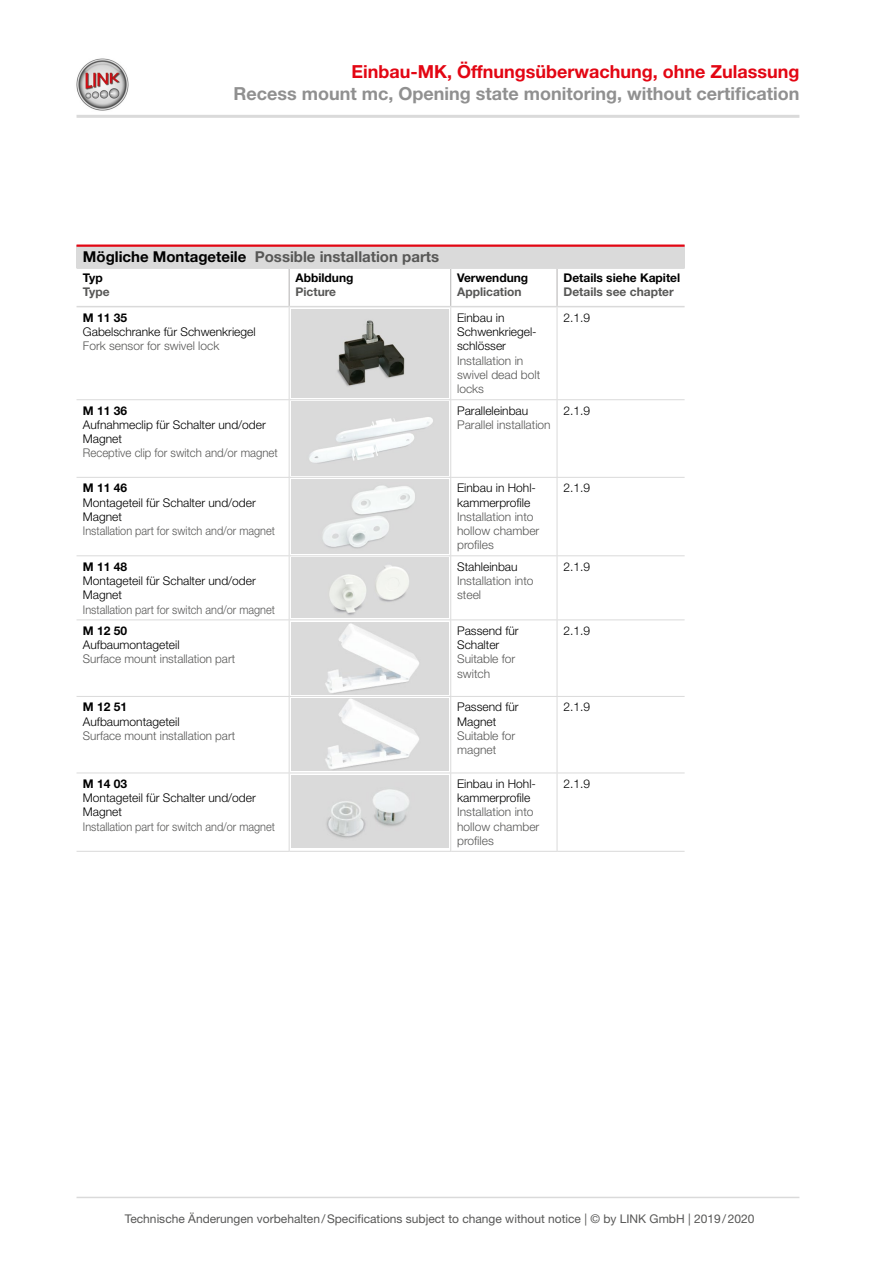
<style>
.page{position:relative;width:893px;height:1263px;background:#fff}
.page>*{position:absolute;margin:0;border:0;box-sizing:border-box;transform-origin:0 0}
.t1{font:700 18px "Helvetica Neue LT Std";color:#909090}
.t2{font:700 18px "Helvetica Neue LT Std";color:#e30613}
.t3{font:700 15px "Helvetica Neue LT Std";color:#575756}
.t4{font:300 12px/14.2px "Helvetica Neue LT Std";color:#000}
.t5{font:300 12px/14.2px "Helvetica Neue LT Std";color:#575756}
.t6{font:300 12px "Helvetica Neue LT Std";color:#575756;scale:.91 1}
.t7{font:12px "Helvetica Neue LT Std";color:#575756}
.t8{font:700 12px "Helvetica Neue LT Std";color:#000}
.t9{font:700 12px "Helvetica Neue LT Std";color:#575756}
.t10{font:300 12px "Helvetica Neue LT Std";color:#575756;scale:.95 1}
.s1{color:#000}
</style>
<div class="page">
<hr style="left:77px;top:1197px;width:722px;height:1px;background:#dadada">
<hr style="left:77px;top:115px;width:722px;height:3px;background:#dadada">
<img style="left:76px;top:58px;width:53px;height:53px">
<div style="left:77px;top:246px;width:608px;height:22px;background:#dadada"></div>
<hr style="left:77px;top:244px;width:608px;height:3px;background:#e30613">
<hr style="left:77px;top:268px;width:212px;height:1px;background:#dadada">
<hr style="left:77px;top:306px;width:212px;height:1px;background:#dadada">
<hr style="left:289px;top:268px;width:162px;height:1px;background:#dadada">
<hr style="left:289px;top:269px;width:1px;height:37px;background:#b3b2b2">
<hr style="left:289px;top:306px;width:162px;height:1px;background:#dadada">
<hr style="left:451px;top:268px;width:106px;height:1px;background:#dadada">
<hr style="left:450px;top:269px;width:1px;height:37px;background:#b3b2b2">
<hr style="left:451px;top:306px;width:106px;height:1px;background:#dadada">
<hr style="left:557px;top:268px;width:128px;height:1px;background:#dadada">
<hr style="left:557px;top:269px;width:1px;height:37px;background:#b3b2b2">
<hr style="left:557px;top:306px;width:128px;height:1px;background:#dadada">
<hr style="left:289px;top:307px;width:1px;height:92px;background:#dadada">
<hr style="left:450px;top:307px;width:1px;height:92px;background:#dadada">
<hr style="left:557px;top:307px;width:1px;height:92px;background:#dadada">
<hr style="left:77px;top:399px;width:212px;height:1px;background:#dadada">
<hr style="left:289px;top:399px;width:162px;height:1px;background:#dadada">
<hr style="left:289px;top:400px;width:1px;height:77px;background:#dadada">
<hr style="left:451px;top:399px;width:106px;height:1px;background:#dadada">
<hr style="left:450px;top:400px;width:1px;height:77px;background:#dadada">
<hr style="left:557px;top:399px;width:128px;height:1px;background:#dadada">
<hr style="left:557px;top:400px;width:1px;height:77px;background:#dadada">
<hr style="left:77px;top:477px;width:212px;height:1px;background:#dadada">
<hr style="left:289px;top:477px;width:162px;height:1px;background:#dadada">
<hr style="left:289px;top:478px;width:1px;height:77px;background:#dadada">
<hr style="left:451px;top:477px;width:106px;height:1px;background:#dadada">
<hr style="left:450px;top:478px;width:1px;height:77px;background:#dadada">
<hr style="left:557px;top:477px;width:128px;height:1px;background:#dadada">
<hr style="left:557px;top:478px;width:1px;height:77px;background:#dadada">
<hr style="left:77px;top:555px;width:212px;height:1px;background:#dadada">
<hr style="left:289px;top:555px;width:162px;height:1px;background:#dadada">
<hr style="left:289px;top:556px;width:1px;height:63px;background:#dadada">
<hr style="left:451px;top:555px;width:106px;height:1px;background:#dadada">
<hr style="left:450px;top:556px;width:1px;height:63px;background:#dadada">
<hr style="left:557px;top:555px;width:128px;height:1px;background:#dadada">
<hr style="left:557px;top:556px;width:1px;height:63px;background:#dadada">
<hr style="left:77px;top:619px;width:212px;height:1px;background:#dadada">
<hr style="left:289px;top:619px;width:162px;height:1px;background:#dadada">
<hr style="left:289px;top:620px;width:1px;height:76px;background:#dadada">
<hr style="left:451px;top:619px;width:106px;height:1px;background:#dadada">
<hr style="left:450px;top:620px;width:1px;height:76px;background:#dadada">
<hr style="left:557px;top:619px;width:128px;height:1px;background:#dadada">
<hr style="left:557px;top:620px;width:1px;height:76px;background:#dadada">
<hr style="left:77px;top:696px;width:212px;height:1px;background:#dadada">
<hr style="left:289px;top:696px;width:162px;height:1px;background:#dadada">
<hr style="left:289px;top:697px;width:1px;height:76px;background:#dadada">
<hr style="left:451px;top:696px;width:106px;height:1px;background:#dadada">
<hr style="left:450px;top:697px;width:1px;height:76px;background:#dadada">
<hr style="left:557px;top:696px;width:128px;height:1px;background:#dadada">
<hr style="left:557px;top:697px;width:1px;height:76px;background:#dadada">
<hr style="left:77px;top:773px;width:212px;height:1px;background:#dadada">
<hr style="left:77px;top:851px;width:212px;height:1px;background:#dadada">
<hr style="left:289px;top:773px;width:162px;height:1px;background:#dadada">
<hr style="left:289px;top:851px;width:162px;height:1px;background:#dadada">
<hr style="left:289px;top:773px;width:1px;height:78px;background:#dadada">
<hr style="left:451px;top:773px;width:106px;height:1px;background:#dadada">
<hr style="left:451px;top:851px;width:106px;height:1px;background:#dadada">
<hr style="left:450px;top:773px;width:1px;height:78px;background:#dadada">
<hr style="left:557px;top:773px;width:128px;height:1px;background:#dadada">
<hr style="left:557px;top:773px;width:1px;height:78px;background:#dadada">
<hr style="left:557px;top:851px;width:128px;height:1px;background:#dadada">
<img style="left:291px;top:309px;width:158px;height:89px">
<img style="left:291px;top:402px;width:158px;height:73px">
<img style="left:291px;top:479px;width:158px;height:75px">
<img style="left:291px;top:558px;width:158px;height:59px">
<img style="left:291px;top:622px;width:158px;height:72px">
<img style="left:291px;top:698px;width:158px;height:73px">
<img style="left:291px;top:775px;width:158px;height:72px">
<h1 class="t2" style="left:351px;top:60px;width:450px">Einbau-MK, Öffnungsüberwachung, ohne Zulassung</h1>
<h1 class="t1" style="left:234px;top:82px;width:567px">Recess mount mc, Opening state monitoring, without certification</h1>
<p class="t3" style="left:83px;top:248px;width:358px"><span class="s1">Mögliche Montageteile</span> Possible installation parts</p>
<p class="t8" style="left:83px;top:270px;width:21px">Typ</p>
<p class="t9" style="left:83px;top:285px;width:28px">Type</p>
<p class="t8" style="left:296px;top:270px;width:59px">Abbildung</p>
<p class="t9" style="left:296px;top:285px;width:42px">Picture</p>
<p class="t8" style="left:83px;top:310px;width:46px">M 11 35</p>
<p class="t4" style="left:83px;top:325px;width:174px">Gabelschranke für Schwenkriegel</p>
<p class="t5" style="left:83px;top:339px;width:138px">Fork sensor for swivel lock</p>
<p class="t8" style="left:83px;top:403px;width:46px">M 11 36</p>
<p class="t4" style="left:83px;top:417px;width:184px">Aufnahmeclip für Schalter und/oder<br>Magnet</p>
<p class="t10" style="left:83px;top:446px;width:207px">Receptive clip for switch and/or magnet</p>
<p class="t8" style="left:83px;top:481px;width:46px">M 11 46</p>
<p class="t4" style="left:83px;top:495px;width:174px">Montageteil für Schalter und/oder<br>Magnet</p>
<p class="t6" style="left:83px;top:523px;width:213px">Installation part for switch and/or magnet</p>
<p class="t8" style="left:83px;top:559px;width:46px">M 11 48</p>
<p class="t4" style="left:83px;top:573px;width:174px">Montageteil für Schalter und/oder<br>Magnet</p>
<p class="t6" style="left:83px;top:602px;width:213px">Installation part for switch and/or magnet</p>
<p class="t8" style="left:83px;top:623px;width:46px">M 12 50</p>
<p class="t4" style="left:83px;top:637px;width:98px">Aufbaumontageteil</p>
<p class="t5" style="left:83px;top:652px;width:154px">Surface mount installation part</p>
<p class="t8" style="left:83px;top:700px;width:46px">M 12 51</p>
<p class="t4" style="left:83px;top:714px;width:98px">Aufbaumontageteil</p>
<p class="t5" style="left:83px;top:728px;width:154px">Surface mount installation part</p>
<p class="t8" style="left:83px;top:776px;width:46px">M 14 03</p>
<p class="t4" style="left:83px;top:790px;width:174px">Montageteil für Schalter und/oder<br>Magnet</p>
<p class="t6" style="left:83px;top:819px;width:213px">Installation part for switch and/or magnet</p>
<p class="t8" style="left:457px;top:270px;width:73px">Verwendung</p>
<p class="t9" style="left:457px;top:285px;width:66px">Application</p>
<p class="t8" style="left:563px;top:270px;width:118px">Details siehe Kapitel</p>
<p class="t9" style="left:563px;top:285px;width:112px">Details see chapter</p>
<p class="t4" style="left:457px;top:310px;width:81px">Einbau in<br>Schwenkriegel&shy;schlösser</p>
<p class="t5" style="left:457px;top:353px;width:85px">Installation in swivel dead bolt locks</p>
<p class="t4" style="left:563px;top:310px;width:28px">2.1.9</p>
<p class="t4" style="left:457px;top:403px;width:73px">Paralleleinbau</p>
<p class="t5" style="left:457px;top:417px;width:95px">Parallel installation</p>
<p class="t4" style="left:563px;top:403px;width:28px">2.1.9</p>
<p class="t4" style="left:457px;top:481px;width:80px">Einbau in Hohl&shy;kammerprofile</p>
<p class="t5" style="left:457px;top:509px;width:84px">Installation into hollow chamber profiles</p>
<p class="t4" style="left:457px;top:559px;width:62px">Stahleinbau</p>
<p class="t5" style="left:457px;top:573px;width:78px">Installation into steel</p>
<p class="t4" style="left:457px;top:623px;width:63px">Passend für<br>Schalter</p>
<p class="t5" style="left:457px;top:652px;width:60px">Suitable for switch</p>
<p class="t4" style="left:457px;top:700px;width:63px">Passend für<br>Magnet</p>
<p class="t5" style="left:457px;top:728px;width:60px">Suitable for magnet</p>
<p class="t4" style="left:457px;top:776px;width:80px">Einbau in Hohl&shy;kammerprofile</p>
<p class="t5" style="left:457px;top:805px;width:84px">Installation into hollow chamber profiles</p>
<p class="t4" style="left:563px;top:481px;width:28px">2.1.9</p>
<p class="t4" style="left:563px;top:559px;width:28px">2.1.9</p>
<p class="t4" style="left:563px;top:623px;width:28px">2.1.9</p>
<p class="t4" style="left:563px;top:700px;width:28px">2.1.9</p>
<p class="t4" style="left:563px;top:776px;width:28px">2.1.9</p>
<p class="t7" style="left:125px;top:1211px;width:631px">Technische Änderungen vorbehalten/Specifications subject to change without notice | © by LINK GmbH | 2019/2020</p>
</div>
